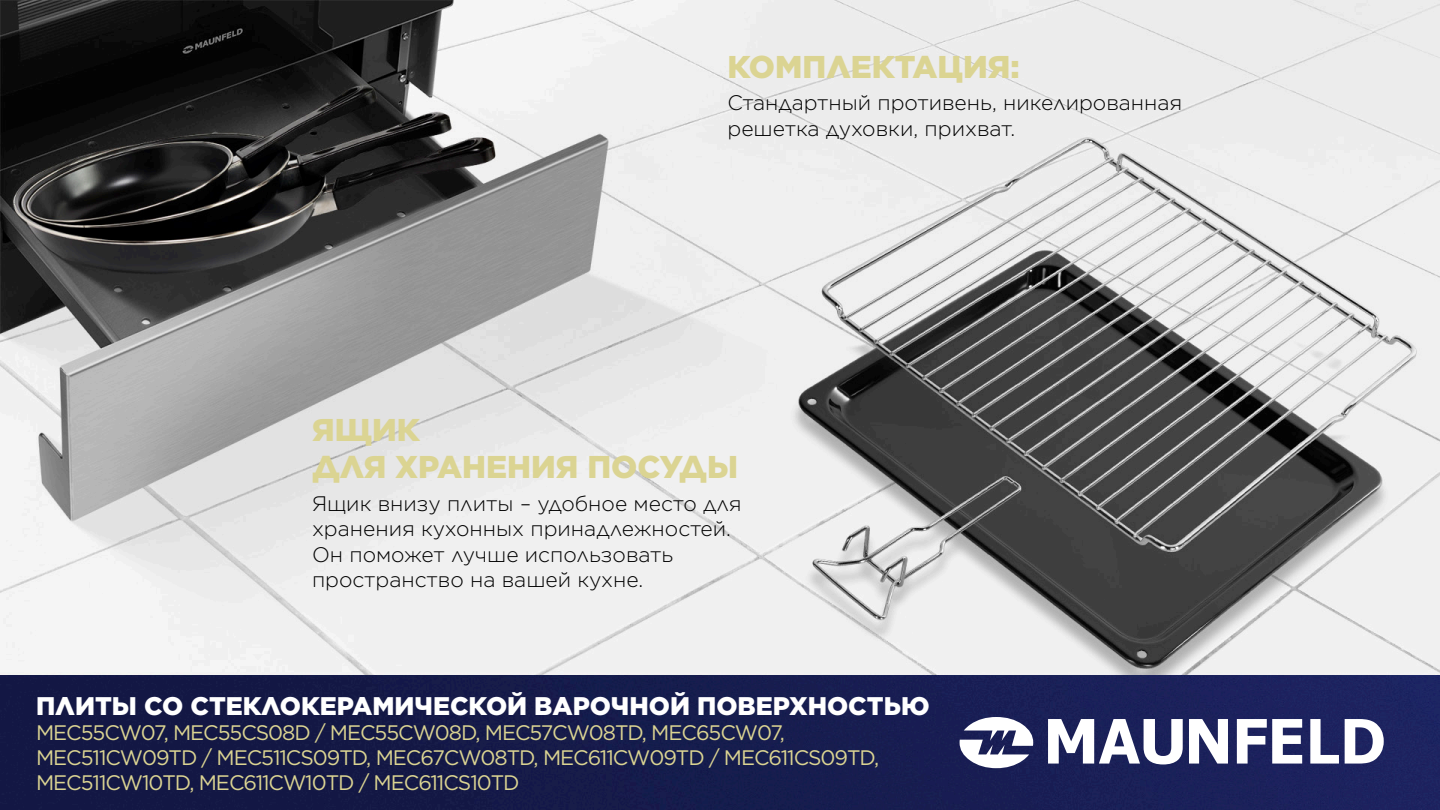
<style>
.page{position:relative;width:1440px;height:810px;background:#fff}
.page>*{position:absolute;margin:0;border:0;box-sizing:border-box;transform-origin:0 0}
.t1{font:900 31.5px/37.8px "Gotham";color:#dbd492}
.t2{font:900 25.5px "Gotham";color:#fff}
.t3{font:300 21px/25.2px "Gotham";color:#000}
.t4{font:21px/25.2px "Gotham";letter-spacing:-.05em;color:#dbd492}
</style>
<div class="page">
<img style="left:0;top:0;width:1440px;height:810px">
<svg style="left:960px;top:717px;width:424px;height:51px"></svg>
<p class="t1" style="left:728px;top:47px;width:294px">КОМПЛЕКТАЦИЯ:</p>
<p class="t3" style="left:728px;top:90px;width:456px">Стандартный противень, никелированная решетка духовки, прихват.</p>
<p class="t1" style="left:312px;top:410px;width:428px">ЯЩИК<br>ДЛЯ ХРАНЕНИЯ ПОСУДЫ</p>
<p class="t3" style="left:312px;top:491px;width:431px">Ящик внизу плиты – удобное место для хранения кухонных принадлежностей.<br>Он поможет лучше использовать пространство на вашей кухне.</p>
<p class="t2" style="left:36px;top:688px;width:895px">ПЛИТЫ СО СТЕКЛОКЕРАМИЧЕСКОЙ ВАРОЧНОЙ ПОВЕРХНОСТЬЮ</p>
<p class="t4" style="left:36px;top:720px;width:845px">MEC55CW07, MEC55CS08D / MEC55CW08D, MEC57CW08TD, MEC65CW07,<br>MEC511CW09TD / MEC511CS09TD, MEC67CW08TD, MEC611CW09TD / MEC611CS09TD,<br>MEC511CW10TD, MEC611CW10TD / MEC611CS10TD</p>
</div>
